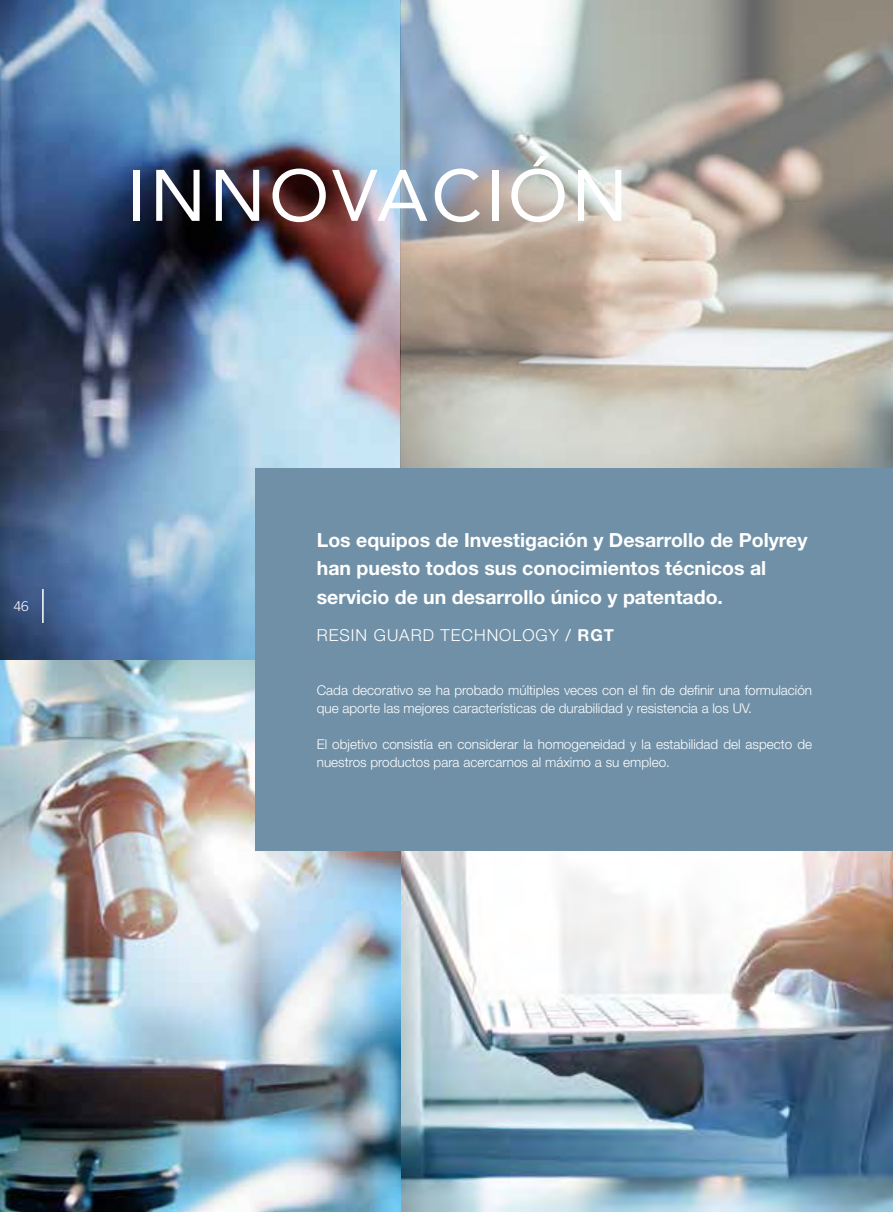
<style>
.page{position:relative;width:893px;height:1212px;background:#fff}
.page>*{position:absolute;margin:0;border:0;box-sizing:border-box;transform-origin:0 0}
.t1{font:72px "Avenir";letter-spacing:.05em;color:#fff}
.t2{font:700 19.5px/28.5px "Helvetica Neue";color:#fff}
.t3{font:300 16.5px "Helvetica Neue";letter-spacing:.06em;color:#fff}
.t4{font:300 13.5px/18px "Helvetica Neue";color:#fff}
.t5{font:300 13.5px "Trade Gothic LT";color:#fff}
.s1{font-weight:400}
.s2{font-weight:700}
</style>
<div class="page">
<img style="left:0;top:659px;width:401px;height:553px">
<img style="left:401px;top:850px;width:492px;height:362px">
<img style="left:0;top:0;width:401px;height:659px">
<img style="left:401px;top:0;width:492px;height:468px">
<div style="left:255px;top:468px;width:638px;height:382px;background:#6f90a7"></div>
<hr style="left:42px;top:589px;width:2px;height:34px;background:#fff">
<h1 class="t1" style="left:128px;top:138px;width:502px">INNOVACIÓN</h1>
<p class="t5" style="left:14px;top:598px;width:17px">46</p>
<h2 class="t2" style="left:317px;top:525px;width:492px">Los equipos de Investigación y Desarrollo de Polyrey han puesto todos sus conocimientos técnicos al servicio de un desarrollo único y patentado.</h2>
<p class="t3" style="left:317px;top:625px;width:299px">RESIN GUARD TECHNOLOGY <span class="s1">/</span> <span class="s2">RGT</span></p>
<p class="t4" style="left:317px;top:681px;width:497px">Cada decorativo se ha probado múltiples veces con el fin de definir una formulación que aporte las mejores características de durabilidad y resistencia a los UV.</p>
<p class="t4" style="left:317px;top:735px;width:497px">El objetivo consistía en considerar la homogeneidad y la estabilidad del aspecto de nuestros productos para acercarnos al máximo a su empleo.</p>
</div>
